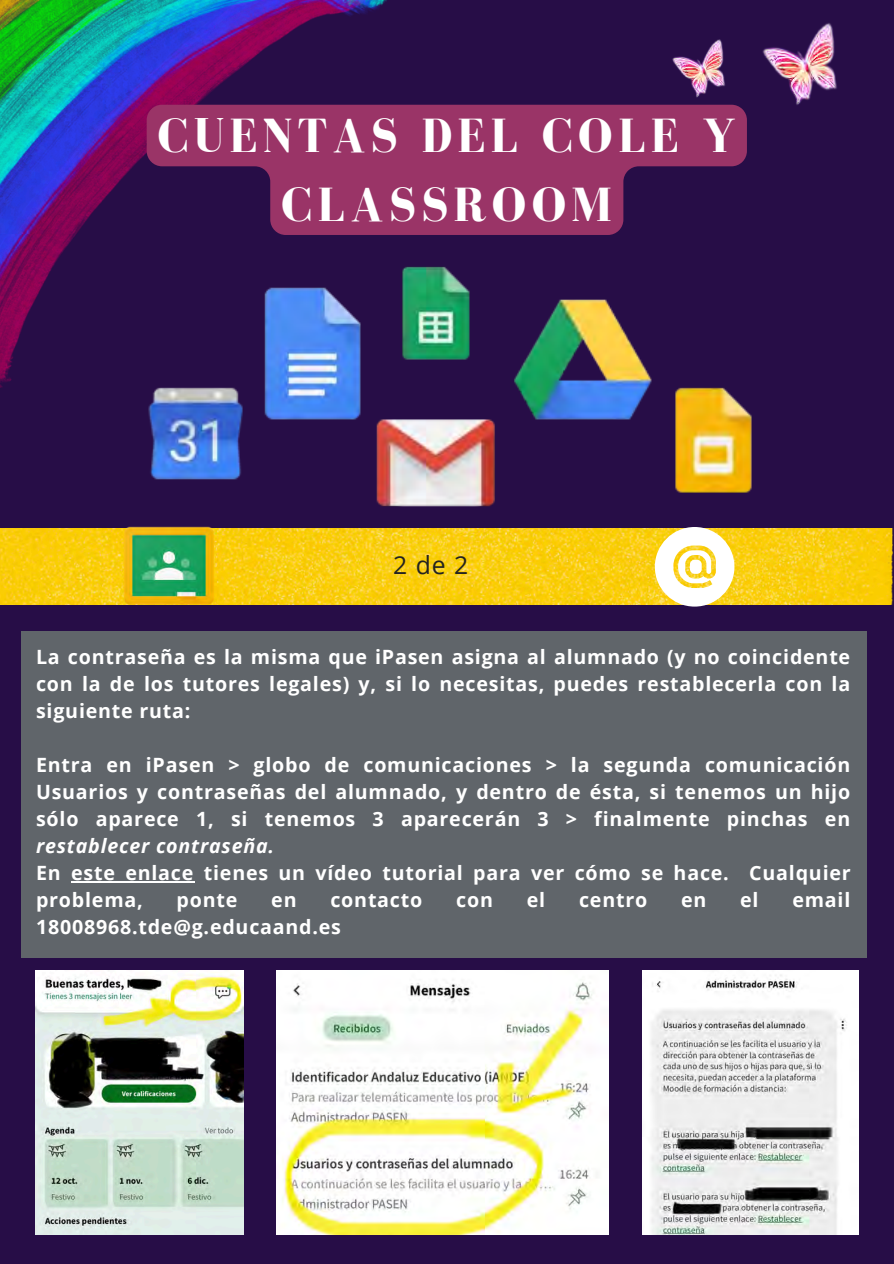
<style>
.page{position:relative;width:894px;height:1264px;background:#fff}
.page>*{position:absolute;margin:0;border:0;box-sizing:border-box;transform-origin:0 0}
.t1{font:700 49.35px/68.7px "Bodoni FLF";letter-spacing:.1em;color:#fff;text-align:center}
.t2{font:24.75px "Open Sans";color:#222}
.t3{font:700 19.65px/27px "Open Sans";letter-spacing:.04em;color:#fff;text-align:justify}
.s1{font-style:italic}
</style>
<div class="page">
<div style="left:0;top:0;width:893px;height:1263px;background:#270d47"></div>
<img style="left:128px;top:266px;width:624px;height:261px">
<img style="left:0;top:528px;width:893px;height:77px">
<svg style="left:654px;top:527px;width:80px;height:79px;background:#f8eaaf"></svg>
<div style="left:21px;top:631px;width:845px;height:326px;background:#60656a"></div>
<img style="left:0;top:0;width:405px;height:395px">
<svg style="left:147px;top:105px;width:599px;height:130px;fill:#9a3467"></svg>
<img style="left:123px;top:527px;width:92px;height:77px">
<hr style="left:71px;top:881px;width:123px;height:1px;background:#fff">
<img style="left:36px;top:970px;width:207px;height:264px">
<img style="left:277px;top:970px;width:331px;height:264px">
<img style="left:642px;top:970px;width:216px;height:264px">
<img style="left:661px;top:39px;width:66px;height:121px">
<img style="left:746px;top:23px;width:91px;height:133px">
<p class="t1" style="left:158px;top:101px;width:579px">CUENTAS DEL COLE Y<br>CLASSROOM</p>
<p class="t2" style="left:393px;top:547px;width:77px">2 de 2</p>
<p class="t3" style="left:36px;top:643px;width:815px">La contraseña es la misma que iPasen asigna al alumnado (y no coincidente con la de los tutores legales) y, si lo necesitas, puedes restablecerla con la siguiente ruta:</p>
<p class="t3" style="left:36px;top:751px;width:815px">Entra en iPasen &gt; globo de comunicaciones &gt; la segunda comunicación Usuarios y contraseñas del alumnado, y dentro de ésta, si tenemos un hijo sólo aparece 1, si tenemos 3 aparecerán 3 &gt; finalmente pinchas en <span class="s1">restablecer contraseña.</span></p>
<p class="t3" style="left:36px;top:859px;width:816px">En este enlace tienes un vídeo tutorial para ver cómo se hace. Cualquier problema,</p>
<p class="t3" style="left:176px;top:886px;width:62px">ponte</p>
<p class="t3" style="left:271px;top:886px;width:27px">en</p>
<p class="t3" style="left:330px;top:886px;width:93px">contacto</p>
<p class="t3" style="left:456px;top:886px;width:38px">con</p>
<p class="t3" style="left:526px;top:886px;width:20px">el</p>
<p class="t3" style="left:579px;top:886px;width:70px">centro</p>
<p class="t3" style="left:681px;top:886px;width:27px">en</p>
<p class="t3" style="left:740px;top:886px;width:20px">el</p>
<p class="t3" style="left:792px;top:886px;width:59px">email</p>
<p class="t3" style="left:36px;top:913px;width:306px">18008968.tde@g.educaand.es</p>
</div>
